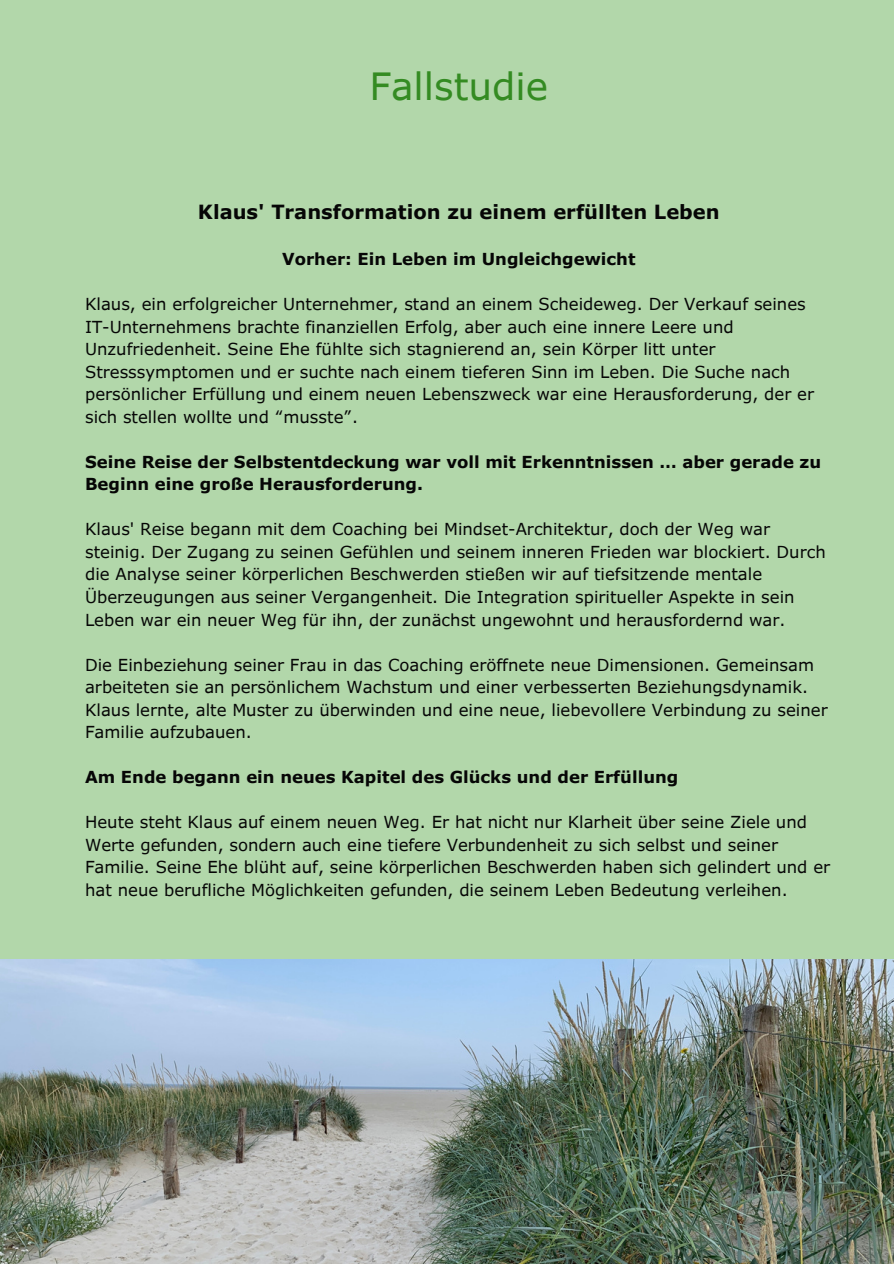
<style>
.page{position:relative;width:894px;height:1264px;background:#fff}
.page>*{position:absolute;margin:0;border:0;box-sizing:border-box;transform-origin:0 0}
.t1{font:37.5px "Verdana Pro";color:#348b22}
.t2{font:700 19.5px "Verdana Pro";color:#060606}
.t3{font:16.5px/22.5px "Verdana Pro";color:#060606}
.t4{font:700 16.5px/22.5px "Verdana Pro";color:#060606}
</style>
<div class="page">
<div style="left:0;top:0;width:893px;height:959px;background:#b2d7aa"></div>
<img style="left:0;top:959px;width:893px;height:304px">
<p class="t1" style="left:369px;top:62px;width:180px">Fallstudie</p>
<h1 class="t2" style="left:198px;top:199px;width:523px">Klaus' Transformation zu einem erfüllten Leben</h1>
<h2 class="t4" style="left:282px;top:247px;width:355px">Vorher: Ein Leben im Ungleichgewicht</h2>
<h3 class="t3" style="left:85px;top:292px;width:730px">Klaus, ein erfolgreicher Unternehmer, stand an einem Scheideweg. Der Verkauf seines IT-Unternehmens brachte finanziellen Erfolg, aber auch eine innere Leere und Unzufriedenheit. Seine Ehe fühlte sich stagnierend an, sein Körper litt unter Stresssymptomen und er suchte nach einem tieferen Sinn im Leben. Die Suche nach persönlicher Erfüllung und einem neuen Lebenszweck war eine Herausforderung, der er sich stellen wollte und “musste”.</h3>
<p class="t4" style="left:85px;top:450px;width:737px">Seine Reise der Selbstentdeckung war voll mit Erkenntnissen … aber gerade zu<br>Beginn eine große Herausforderung.</p>
<h3 class="t3" style="left:85px;top:517px;width:742px">Klaus' Reise begann mit dem Coaching bei Mindset-Architektur, doch der Weg war steinig. Der Zugang zu seinen Gefühlen und seinem inneren Frieden war blockiert. Durch die Analyse seiner körperlichen Beschwerden stießen wir auf tiefsitzende mentale Überzeugungen aus seiner Vergangenheit. Die Integration spiritueller Aspekte in sein Leben war ein neuer Weg für ihn, der zunächst ungewohnt und herausfordernd war.</h3>
<p class="t3" style="left:85px;top:652px;width:744px">Die Einbeziehung seiner Frau in das Coaching eröffnete neue Dimensionen. Gemeinsam arbeiteten sie an persönlichem Wachstum und einer verbesserten Beziehungsdynamik.<br>Klaus lernte, alte Muster zu überwinden und eine neue, liebevollere Verbindung zu seiner Familie aufzubauen.</p>
<p class="t4" style="left:85px;top:765px;width:594px">Am Ende begann ein neues Kapitel des Glücks und der Erfüllung</p>
<h3 class="t3" style="left:85px;top:810px;width:746px">Heute steht Klaus auf einem neuen Weg. Er hat nicht nur Klarheit über seine Ziele und Werte gefunden, sondern auch eine tiefere Verbundenheit zu sich selbst und seiner Familie. Seine Ehe blüht auf, seine körperlichen Beschwerden haben sich gelindert und er hat neue berufliche Möglichkeiten gefunden, die seinem Leben Bedeutung verleihen.</h3>
</div>
